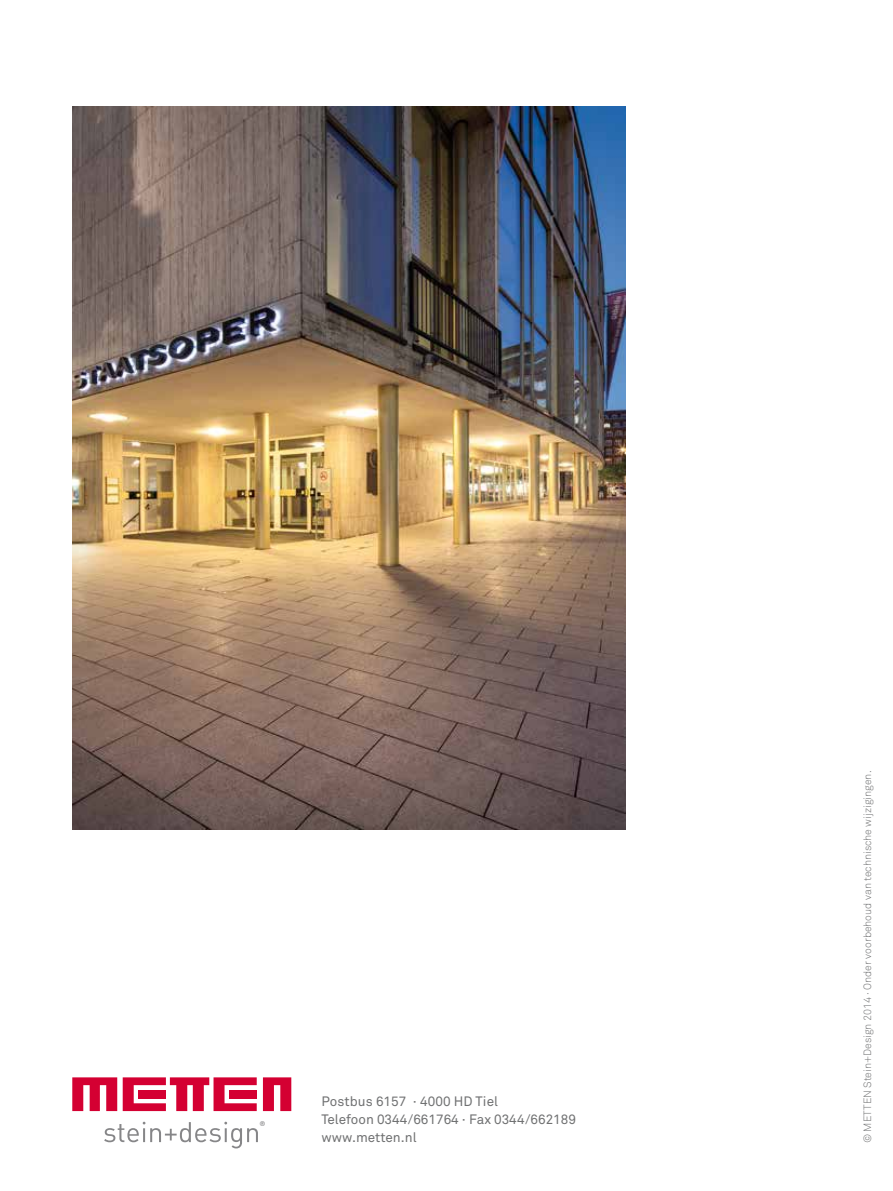
<style>
.page{position:relative;width:893px;height:1191px;background:#fff}
.page>*{position:absolute;margin:0;border:0;box-sizing:border-box;transform-origin:0 0}
.t1{font:13.5px/18px "Akkurat";color:#707172}
.t2{font:300 10.5px "Akkurat";color:#707172}
.t3{font:6.75px "DIN Mittelschrift";color:#868688}
</style>
<div class="page">
<img style="left:72px;top:106px;width:553px;height:723px">
<svg style="left:263px;top:1077px;width:28px;height:34px"></svg>
<svg style="left:72px;top:1077px;width:45px;height:34px"></svg>
<svg style="left:123px;top:1077px;width:134px;height:34px"></svg>
<svg style="left:104px;top:1121px;width:154px;height:27px"></svg>
<p class="t3" style="left:260px;top:1120px;width:7px">®</p>
<p class="t1" style="left:321px;top:1093px;width:256px">Postbus 6157 · 4000 HD Tiel<br>Telefoon 0344/661764 · Fax 0344/662189 www.metten.nl</p>
<p class="t2" style="left:861px;top:1143px;width:374px;rotate:-90deg">© M etten Stein+Design 2014 · Onder voorbehoud van technische wijzigingen.</p>
</div>
